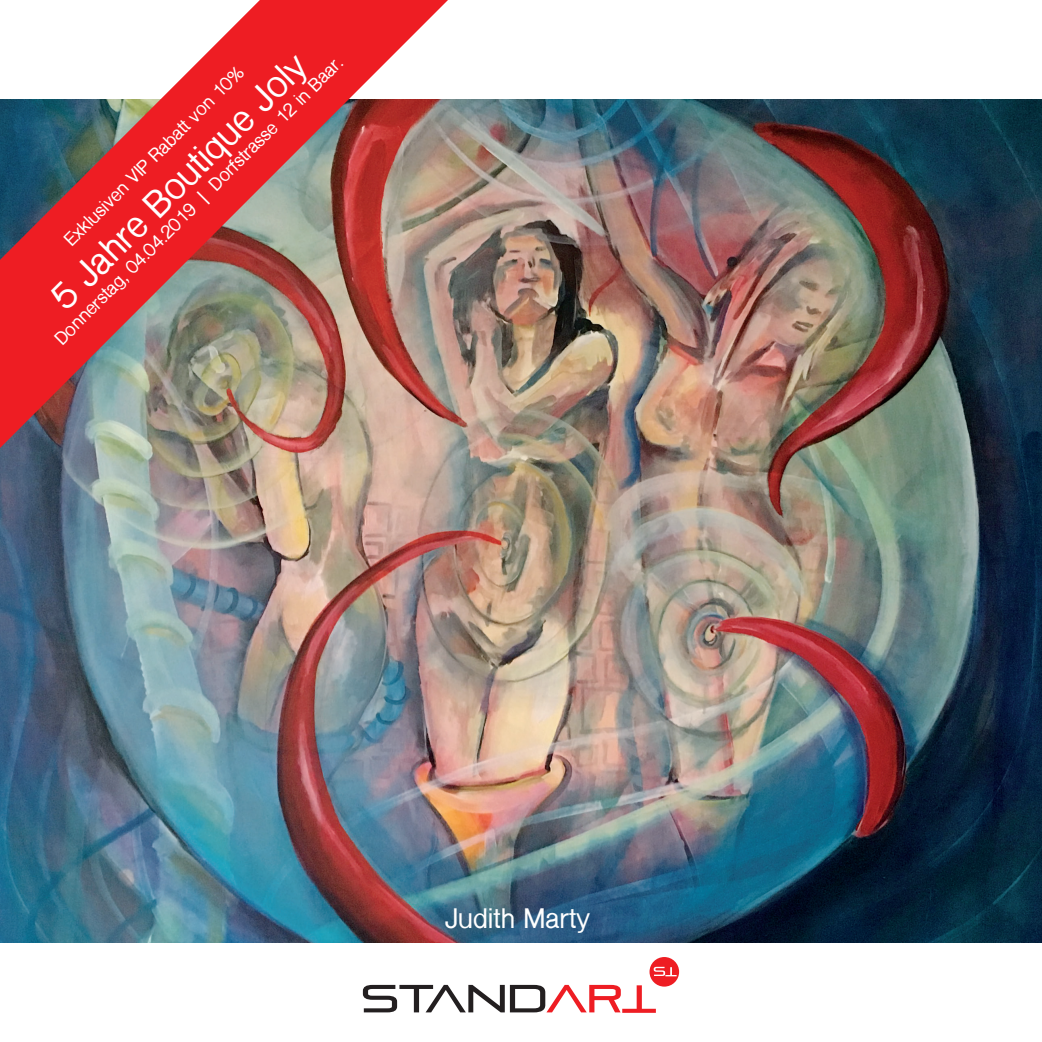
<style>
.page{position:relative;width:1042px;height:1042px;background:#fff}
.page>*{position:absolute;margin:0;border:0;box-sizing:border-box;transform-origin:0 0}
.t1{font:700 35px "Shree Dev 0714";color:#fff}
.t2{font:700 26.25px "Shree Dev 0714";color:#fff}
.t3{font:700 17.5px "Shree Dev 0714";color:#fff}
</style>
<div class="page">
<div style="left:649px;top:957px;width:30px;height:29px;background:#ee1d23;border-radius:50%"></div>
<svg style="left:654px;top:967px;width:22px;height:9px"></svg>
<svg style="left:363px;top:985px;width:293px;height:28px"></svg>
<img style="left:0;top:99px;width:1042px;height:844px">
<img style="left:0;top:0;width:448px;height:448px">
<p class="t1" style="left:44px;top:289px;width:345px;rotate:-45deg">5 Jahre Boutique Joly</p>
<p class="t3" style="left:51px;top:334px;width:400px;rotate:-45deg">Donnerstag, 04.04.2019 | Dorfstrasse 12 in Baar.</p>
<p class="t3" style="left:60px;top:236px;width:248px;rotate:-45deg">Exklusiven VIP Rabatt von 10%</p>
<p class="t2" style="left:445px;top:903px;width:147px">Judith Marty</p>
</div>
